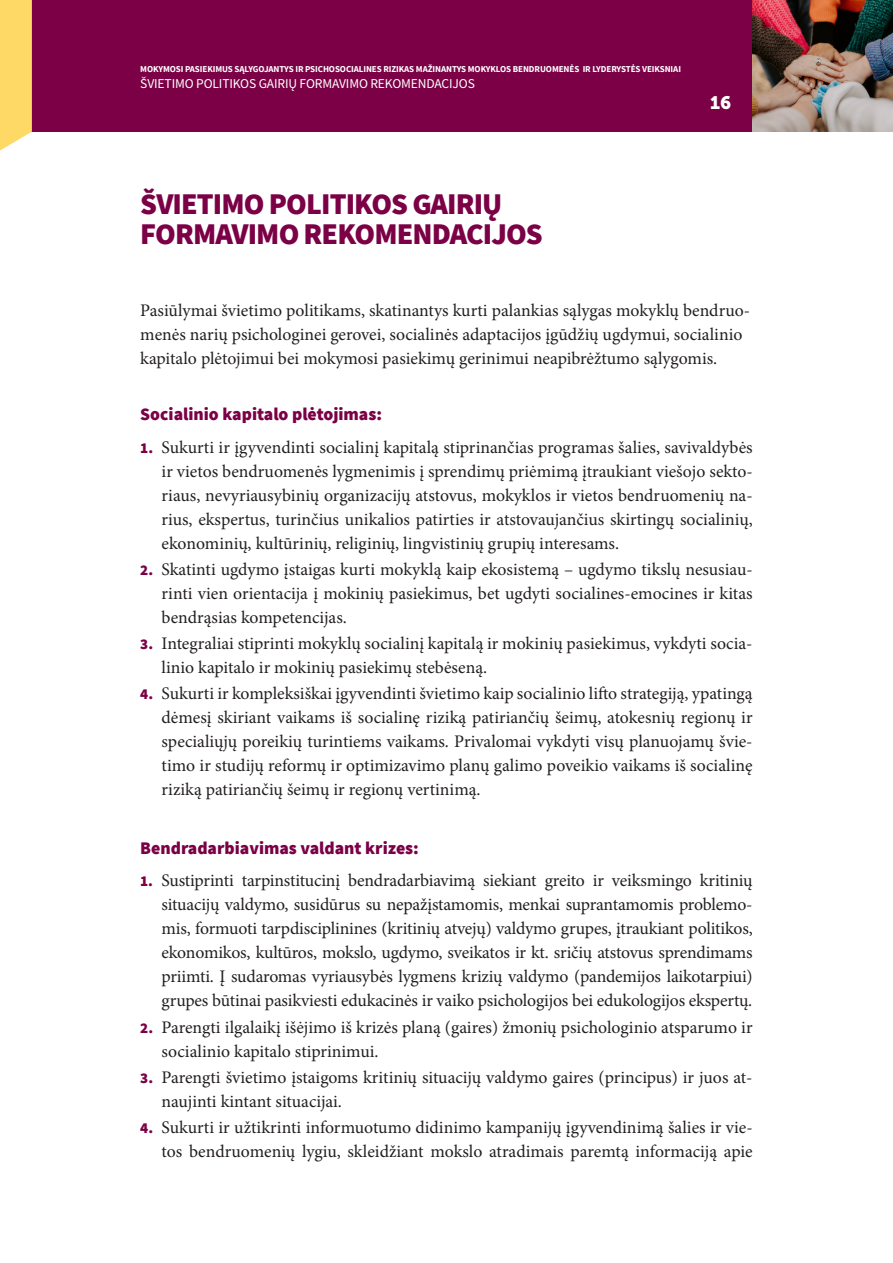
<style>
.page{position:relative;width:893px;height:1263px;background:#fff}
.page>*{position:absolute;margin:0;border:0;box-sizing:border-box;transform-origin:0 0}
.t1{font:900 30px/30px "Source Sans Pro";letter-spacing:-.03em;color:#7b0046}
.t2{font:18px "Museo Sans 900";color:#fff}
.t3{font:17.7px/24px "Minion Pro";color:#231f20}
.t4{font:900 17.7px "Source Sans Pro";color:#7b0046}
.t5{font:13.5px "Source Sans Pro";letter-spacing:-.01em;color:#fff}
.t6{font:700 9px "Source Sans Pro";letter-spacing:-.01em;color:#fff}
.s1{font-family:"Source Sans Pro";font-weight:900;font-size:15px;color:#7b0046}
</style>
<div class="page">
<div style="left:0;top:0;width:763px;height:132px;background:#7b0046"></div>
<img style="left:753px;top:0;width:140px;height:132px">
<svg style="left:0;top:0;width:32px;height:151px;background:#feda6f"></svg>
<p class="t6" style="left:140px;top:63px;width:542px">MOKYMOSI PASIEKIMUS SĄLYGOJANTYS IR PSICHOSOCIALINES RIZIKAS MAŽINANTYS MOKYKLOS BENDRUOMENĖS IR LYDERYSTĖS VEIKSNIAI</p>
<p class="t5" style="left:140px;top:75px;width:15px">ŠVIETIM</p>
<p class="t5" style="left:185px;top:75px;width:35px">O POLITIK</p>
<p class="t5" style="left:240px;top:75px;width:26px">OS GAIRI</p>
<p class="t5" style="left:288px;top:75px;width:35px">Ų FORMAVIM</p>
<p class="t5" style="left:359px;top:75px;width:52px">O REKOMENDA</p>
<p class="t5" style="left:442px;top:75px;width:33px">CIJOS</p>
<p class="t2" style="left:710px;top:93px;width:23px">16</p>
<h1 class="t1" style="left:140px;top:188px;width:404px">ŠVIETIMO POLITIKOS GAIRIŲ<br>FORMAVIMO REKOMENDACIJOS</h1>
<p class="t3" style="left:140px;top:298px;width:611px">Pasiūlymai švietimo politikams, skatinantys kurti palankias sąlygas mokyklų bendruo&shy;menės narių psichologinei gerovei, socialinės adaptacijos įgūdžių ugdymui, socialinio kapitalo plėtojimui bei mokymosi pasiekimų gerinimui neapibrėžtumo sąlygomis.</p>
<p class="t4" style="left:140px;top:402px;width:243px">Socialinio kapitalo plėtojimas:</p>
<p class="t3" style="left:162px;top:435px;width:593px;text-align:justify;text-indent:-21px"><span class="s1">1.</span> Sukurti ir įgyvendinti socialinį kapitalą stiprinančias programas šalies, savivaldybės ir vietos bendruomenės lygmenimis į sprendimų priėmimą įtraukiant viešojo sekto&shy;riaus, nevyriausybinių organizacijų atstovus, mokyklos ir vietos bendruomenių na&shy;rius, ekspertus, turinčius unikalios patirties ir atstovaujančius skirtingų socialinių, ekonominių, kultūrinių, religinių, lingvistinių grupių interesams.</p>
<p class="t3" style="left:162px;top:557px;width:593px;text-align:justify;text-indent:-21px"><span class="s1">2.</span> Skatinti ugdymo įstaigas kurti mokyklą kaip ekosistemą – ugdymo tikslų nesusiau&shy;rinti vien orientacija į mokinių pasiekimus, bet ugdyti socialines-emocines ir kitas bendrąsias kompetencijas.</p>
<p class="t3" style="left:162px;top:632px;width:592px;text-indent:-21px"><span class="s1">3.</span> Integraliai stiprinti mokyklų socialinį kapitalą ir mokinių pasiekimus, vykdyti socia&shy;linio kapitalo ir mokinių pasiekimų stebėseną.</p>
<p class="t3" style="left:162px;top:682px;width:593px;text-align:justify;text-indent:-21px"><span class="s1">4.</span> Sukurti ir kompleksiškai įgyvendinti švietimo kaip socialinio lifto strategiją, ypatingą dėmesį skiriant vaikams iš socialinę riziką patiriančių šeimų, atokesnių regionų ir specialiųjų poreikių turintiems vaikams. Privalomai vykdyti visų planuojamų švie&shy;timo ir studijų reformų ir optimizavimo planų galimo poveikio vaikams iš socialinę riziką patiriančių šeimų ir regionų vertinimą.</p>
<p class="t4" style="left:140px;top:836px;width:280px">Bendradarbiavimas valdant krizes:</p>
<p class="t3" style="left:162px;top:869px;width:593px;text-align:justify;text-indent:-21px"><span class="s1">1.</span> Sustiprinti tarpinstitucinį bendradarbiavimą siekiant greito ir veiksmingo kritinių situacijų valdymo, susidūrus su nepažįstamomis, menkai suprantamomis problemo&shy;mis, formuoti tarpdisciplinines (kritinių atvejų) valdymo grupes, įtraukiant politikos, ekonomikos, kultūros, mokslo, ugdymo, sveikatos ir kt. sričių atstovus sprendimams priimti. Į sudaromas vyriausybės lygmens krizių valdymo (pandemijos laikotarpiui) grupes būtinai pasikviesti edukacinės ir vaiko psichologijos bei edukologijos ekspertų.</p>
<p class="t3" style="left:162px;top:1015px;width:592px;text-indent:-21px"><span class="s1">2.</span> Parengti ilgalaikį išėjimo iš krizės planą (gaires) žmonių psichologinio atsparumo ir socialinio kapitalo stiprinimui.</p>
<p class="t3" style="left:162px;top:1065px;width:592px;text-indent:-21px"><span class="s1">3.</span> Parengti švietimo įstaigoms kritinių situacijų valdymo gaires (principus) ir juos at&shy;naujinti kintant situacijai.</p>
<p class="t3" style="left:140px;top:1115px;width:614px;text-align:right"><span class="s1">4.</span> Sukurti ir užtikrinti informuotumo didinimo kampanijų įgyvendinimą šalies ir vie&shy;tos bendruomenių lygiu, skleidžiant mokslo atradimais paremtą informaciją apie</p>
</div>
